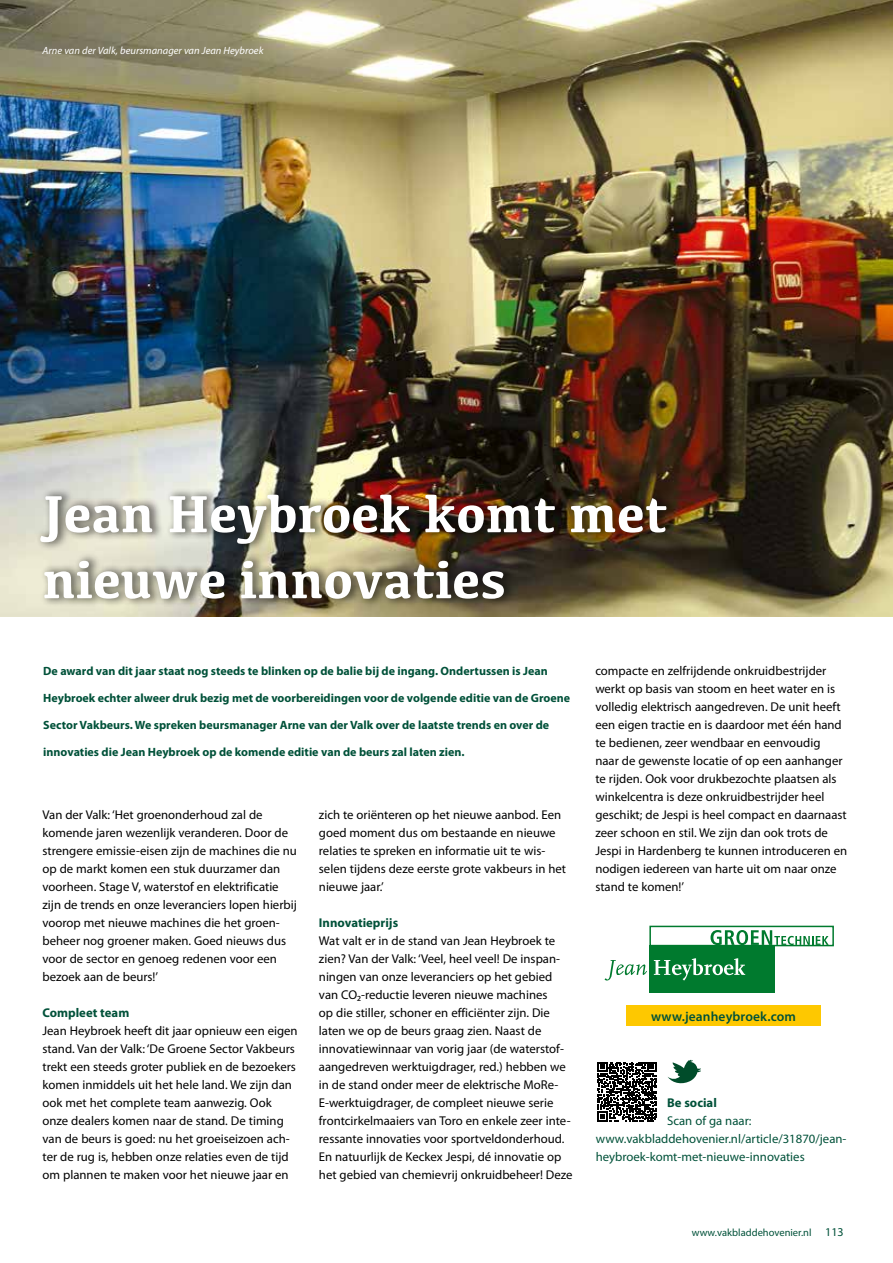
<style>
.page{position:relative;width:893px;height:1263px;background:#fff}
.page>*{position:absolute;margin:0;border:0;box-sizing:border-box;transform-origin:0 0}
.t1{font:700 54px/66px "Kefa";color:#fff}
.t2{font:600 13.5px "Myriad Pro";letter-spacing:.01em;color:#005139}
.t3{font:12.75px/18px "Myriad Pro";color:#000}
.t4{font:12.75px/18px "Myriad Pro";color:#005139}
.t5{font:700 12.75px "Myriad Pro";color:#005139}
.t6{font:700 12px "Myriad Pro";color:#005139}
.t7{font:italic 10.5px "Myriad Pro";color:#fff}
.t8{font:10.5px "Myriad Pro";color:#005139}
.s1{font-size:12px}
</style>
<div class="page">
<img style="left:0;top:0;width:893px;height:617px">
<div style="left:36px;top:485px;width:643px;height:123px;background:#000;opacity:.5"></div>
<div style="left:649px;top:926px;width:185px;height:20px;border:1px solid #007a2e"></div>
<div style="left:649px;top:945px;width:125px;height:48px;background:#007a2e"></div>
<svg style="left:604px;top:960px;width:43px;height:20px"></svg>
<svg style="left:654px;top:958px;width:91px;height:22px"></svg>
<svg style="left:710px;top:930px;width:119px;height:15px"></svg>
<div style="left:626px;top:1006px;width:195px;height:20px;background:#fec800"></div>
<svg style="left:597px;top:1062px;width:60px;height:60px"></svg>
<svg style="left:668px;top:1060px;width:32px;height:23px"></svg>
<p class="t7" style="left:43px;top:44px;width:222px">Arne van der Valk, beursmanager van Jean Heybroek</p>
<h1 class="t1" style="left:43px;top:478px;width:626px">Jean Heybroek komt met nieuwe innovaties</h1>
<p class="t6" style="left:43px;top:663px;width:506px">De award van dit jaar staat nog steeds te blinken op de balie bij de ingang. Ondertussen is Jean</p>
<p class="t6" style="left:43px;top:690px;width:528px">Heybroek echter alweer druk bezig met de voorbereidingen voor de volgende editie van de Groene</p>
<p class="t6" style="left:43px;top:717px;width:507px">Sector Vakbeurs. We spreken beursmanager Arne van der Valk over de laatste trends en over de</p>
<p class="t6" style="left:43px;top:744px;width:423px">innovaties die Jean Heybroek op de komende editie van de beurs zal laten zien.</p>
<p class="t3" style="left:43px;top:806px;width:256px">Van der Valk: ‘Het groenonderhoud zal de komende jaren wezenlijk veranderen. Door de strengere emissie-eisen zijn de machines die nu op de markt komen een stuk duurzamer dan voorheen. Stage V, waterstof en elektrificatie zijn de trends en onze leveranciers lopen hierbij voorop met nieuwe machines die het groen&shy;beheer nog groener maken. Goed nieuws dus voor de sector en genoeg redenen voor een bezoek aan de beurs!’</p>
<p class="t5" style="left:43px;top:1004px;width:88px">Compleet team</p>
<p class="t3" style="left:43px;top:1022px;width:257px">Jean Heybroek heeft dit jaar opnieuw een eigen stand. Van der Valk: ‘De Groene Sector Vakbeurs trekt een steeds groter publiek en de bezoekers komen inmiddels uit het hele land. We zijn dan ook met het complete team aanwezig. Ook onze dealers komen naar de stand. De timing van de beurs is goed: nu het groeiseizoen ach&shy;ter de rug is, hebben onze relaties even de tijd om plannen te maken voor het nieuwe jaar en</p>
<p class="t3" style="left:319px;top:806px;width:249px">zich te oriënteren op het nieuwe aanbod. Een goed moment dus om bestaande en nieuwe relaties te spreken en informatie uit te wis&shy;selen tijdens deze eerste grote vakbeurs in het nieuwe jaar.’</p>
<p class="t5" style="left:319px;top:914px;width:81px">Innovatieprijs</p>
<p class="t3" style="left:319px;top:932px;width:255px">Wat valt er in de stand van Jean Heybroek te zien? Van der Valk: ‘Veel, heel veel! De inspan&shy;ningen van onze leveranciers op het gebied van CO₂-reductie leveren nieuwe machines<br>op die stiller, schoner en efficiënter zijn. Die laten we op de beurs graag zien. Naast de innovatiewinnaar van vorig jaar (de waterstof&shy;aangedreven werktuigdrager, red.) hebben we in de stand onder meer de elektrische MoRe-E-werktuigdrager, de compleet nieuwe serie frontcirkelmaaiers van Toro en enkele zeer inte&shy;ressante innovaties voor sportveldonderhoud.<br>En natuurlijk de Keckex Jespi, dé innovatie op het gebied van chemievrij onkruidbeheer! Deze</p>
<p class="t3" style="left:595px;top:662px;width:253px">compacte en zelfrijdende onkruidbestrijder werkt op basis van stoom en heet water en is volledig elektrisch aangedreven. De unit heeft een eigen tractie en is daardoor met één hand te bedienen, zeer wendbaar en eenvoudig<br>naar de gewenste locatie of op een aanhanger te rijden. Ook voor drukbezochte plaatsen als winkelcentra is deze onkruidbestrijder heel geschikt; de Jespi is heel compact en daarnaast zeer schoon en stil. We zijn dan ook trots de Jespi in Hardenberg te kunnen introduceren en nodigen iedereen van harte uit om naar onze stand te komen!’</p>
<p class="t2" style="left:651px;top:1008px;width:146px">www.jeanheybroek.com</p>
<p class="t5" style="left:667px;top:1094px;width:51px">Be social</p>
<p class="t4" style="left:596px;top:1112px;width:252px;text-indent:71px">Scan of ga naar: www.vakbladdehovenier.nl/article/31870/jean&shy;heybroek-komt-met-nieuwe-innovaties</p>
<p class="t8" style="left:692px;top:1226px;width:153px">www.vakbladdehovenier.nl <span class="s1">113</span></p>
</div>
